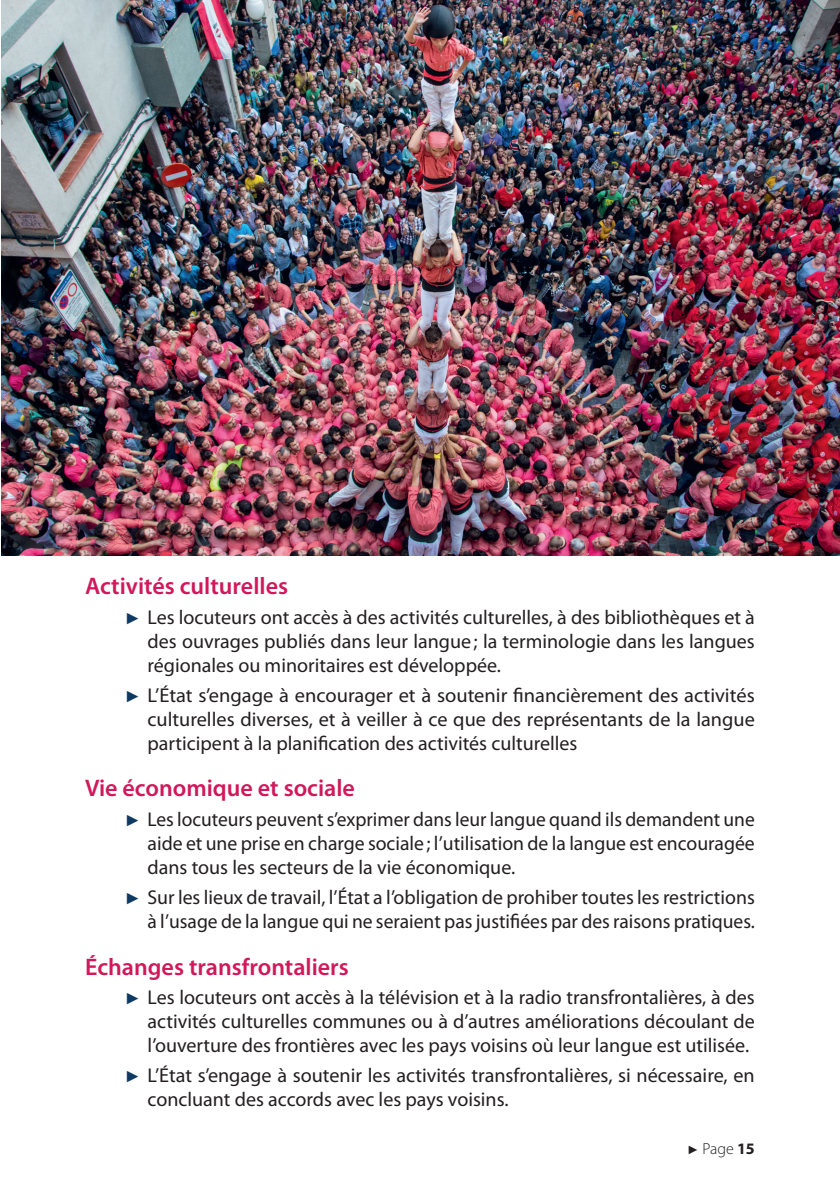
<style>
.page{position:relative;width:840px;height:1191px;background:#fff}
.page>*{position:absolute;margin:0;border:0;box-sizing:border-box;transform-origin:0 0}
.t1{font:600 24px "Myriad Pro";color:#d1185b}
.t2{font:20px/24px "Myriad Pro";color:#231f20;text-align:justify}
.t3{font:300 16px "Myriad Pro";color:#231f20}
.s1{font-family:"Arial";font-size:16px;color:#0e3962}
.s2{font-family:"Arial";font-weight:400;font-size:12px}
.s3{font-weight:700}
</style>
<div class="page">
<img style="left:1px;top:0;width:838px;height:556px">
<p class="t1" style="left:85px;top:571px;width:204px">Activités culturelles</p>
<p class="t2" style="left:147px;top:605px;width:608px;text-indent:-23px"><span class="s1">►</span> Les locuteurs ont accès à des activités culturelles, à des bibliothèques et à des ouvrages publiés dans leur langue; la terminologie dans les langues régionales ou minoritaires est développée.</p>
<p class="t2" style="left:147px;top:682px;width:608px;text-indent:-23px"><span class="s1">►</span> L’État s’engage à encourager et à soutenir financièrement des activités culturelles diverses, et à veiller à ce que des représentants de la langue participent à la planification des activités culturelles</p>
<p class="t1" style="left:85px;top:773px;width:271px">Vie économique et sociale</p>
<p class="t2" style="left:147px;top:807px;width:608px;text-indent:-23px"><span class="s1">►</span> Les locuteurs peuvent s’exprimer dans leur langue quand ils demandent une aide et une prise en charge sociale; l’utilisation de la langue est encouragée dans tous les secteurs de la vie économique.</p>
<p class="t2" style="left:125px;top:884px;width:631px;text-align:right"><span class="s1">►</span> Sur les lieux de travail, l’État a l’obligation de prohiber toutes les restrictions à l’usage de la langue qui ne seraient pas justifiées par des raisons pratiques.</p>
<p class="t1" style="left:85px;top:951px;width:265px">Échanges transfrontaliers</p>
<p class="t2" style="left:147px;top:985px;width:608px;text-indent:-23px"><span class="s1">►</span> Les locuteurs ont accès à la télévision et à la radio transfrontalières, à des activités culturelles communes ou à d’autres améliorations découlant de l’ouverture des frontières avec les pays voisins où leur langue est utilisée.</p>
<p class="t2" style="left:147px;top:1062px;width:608px;text-indent:-23px"><span class="s1">►</span> L’État s’engage à soutenir les activités transfrontalières, si nécessaire, en concluant des accords avec les pays voisins.</p>
<p class="t3" style="left:686px;top:1139px;width:69px"><span class="s2">►</span> Page <span class="s3">15</span></p>
</div>
